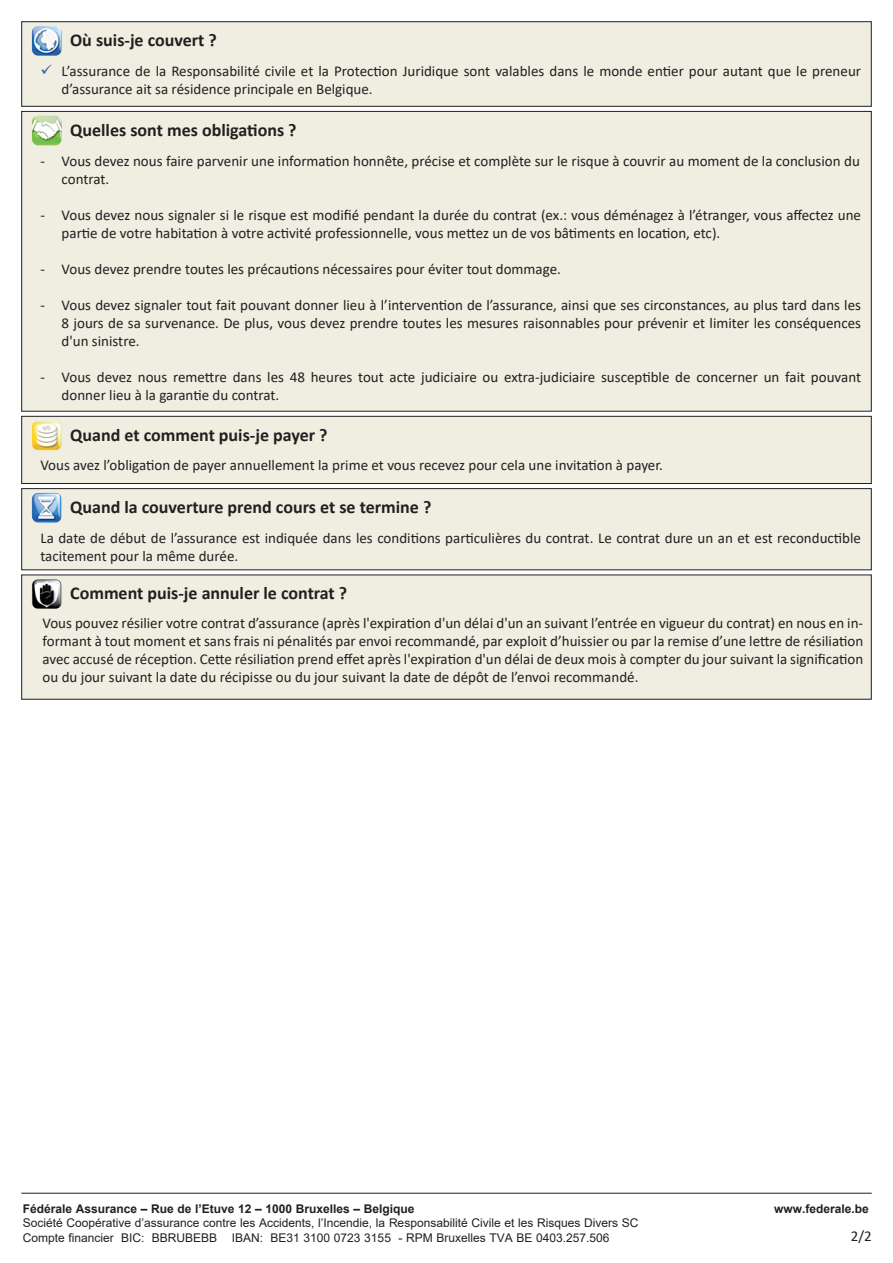
<style>
.page{position:relative;width:893px;height:1263px;background:#fff}
.page>*{position:absolute;margin:0;border:0;box-sizing:border-box;transform-origin:0 0}
.t1{font:700 18px "Calibri";color:#231f20}
.t2{font:15px/18px "Calibri";color:#231f20;text-align:justify}
.Normaal{font:12px "Arial";color:#231f20}
.Normaal-2{font:700 12px "Arial";color:#231f20}
.s1{color:#2960ad}
</style>
<div class="page">
<div style="left:22px;top:22px;width:849px;height:84px;background:#efeee1"></div>
<div style="left:21px;top:21px;width:851px;height:86px;border:1px solid #231f20"></div>
<img style="left:32px;top:26px;width:30px;height:30px">
<div style="left:21px;top:111px;width:851px;height:301px;background:#efeee1;border:1px solid #231f20"></div>
<img style="left:32px;top:116px;width:30px;height:29px">
<div style="left:21px;top:416px;width:851px;height:68px;background:#efeee1;border:1px solid #231f20"></div>
<div style="left:21px;top:488px;width:851px;height:82px;background:#efeee1;border:1px solid #231f20"></div>
<img style="left:32px;top:493px;width:30px;height:30px">
<div style="left:21px;top:574px;width:851px;height:126px;background:#efeee1;border:1px solid #231f20"></div>
<img style="left:32px;top:579px;width:30px;height:30px">
<hr style="left:21px;top:1193px;width:851px;height:1px;background:#231f20">
<img style="left:32px;top:421px;width:30px;height:29px">
<p class="t1" style="left:70px;top:28px;width:148px">Où suis-je couvert ?</p>
<p class="t2" style="left:40px;top:61px;width:822px"><span class="s1">✓</span> L’assurance de la Responsabilité civile et la Protection Juridique sont valables dans le monde entier pour autant que le preneur</p>
<p class="t2" style="left:62px;top:79px;width:313px">d’assurance ait sa résidence principale en Belgique.</p>
<p class="t1" style="left:70px;top:117px;width:228px">Quelles sont mes obligations ?</p>
<p class="t2" style="left:40px;top:151px;width:821px">- Vous devez nous faire parvenir une information honnête, précise et complète sur le risque à couvrir au moment de la conclusion du</p>
<p class="t2" style="left:62px;top:169px;width:49px">contrat.</p>
<p class="t2" style="left:40px;top:205px;width:822px">- Vous devez nous signaler si le risque est modifié pendant la durée du contrat (ex.: vous déménagez à l’étranger, vous affectez une</p>
<p class="t2" style="left:62px;top:223px;width:660px">partie de votre habitation à votre activité professionnelle, vous mettez un de vos bâtiments en location, etc).</p>
<p class="t2" style="left:40px;top:259px;width:522px">- Vous devez prendre toutes les précautions nécessaires pour éviter tout dommage.</p>
<p class="t2" style="left:40px;top:295px;width:822px">- Vous devez signaler tout fait pouvant donner lieu à l’intervention de l’assurance, ainsi que ses circonstances, au plus tard dans les</p>
<p class="t2" style="left:62px;top:313px;width:801px">8 jours de sa survenance. De plus, vous devez prendre toutes les mesures raisonnables pour prévenir et limiter les conséquences</p>
<p class="t2" style="left:62px;top:331px;width:79px">d'un sinistre.</p>
<p class="t2" style="left:40px;top:367px;width:822px">- Vous devez nous remettre dans les 48 heures tout acte judiciaire ou extra-judiciaire susceptible de concerner un fait pouvant</p>
<p class="t2" style="left:62px;top:385px;width:219px">donner lieu à la garantie du contrat.</p>
<p class="t1" style="left:70px;top:422px;width:259px">Quand et comment puis-je payer ?</p>
<p class="t2" style="left:40px;top:456px;width:624px">Vous avez l’obligation de payer annuellement la prime et vous recevez pour cela une invitation à payer.</p>
<p class="t1" style="left:70px;top:494px;width:363px">Quand la couverture prend cours et se termine ?</p>
<p class="t2" style="left:40px;top:528px;width:822px">La date de début de l’assurance est indiquée dans les conditions particulières du contrat. Le contrat dure un an et est reconductible</p>
<p class="t2" style="left:40px;top:546px;width:199px">tacitement pour la même durée.</p>
<p class="t1" style="left:70px;top:581px;width:279px">Comment puis-je annuler le contrat ?</p>
<p class="t2" style="left:43px;top:613px;width:822px">Vous pouvez résilier votre contrat d’assurance (après l'expiration d'un délai d'un an suivant l’entrée en vigueur du contrat) en nous en in&shy;formant à tout moment et sans frais ni pénalités par envoi recommandé, par exploit d’huissier ou par la remise d’une lettre de résiliation avec accusé de réception. Cette résiliation prend effet après l'expiration d'un délai de deux mois à compter du jour suivant la signification ou du jour suivant la date du récipisse ou du jour suivant la date de dépôt de l’envoi recommandé.</p>
<p class="Normaal-2" style="left:23px;top:1200px;width:393px">Fédérale Assurance – Rue de l’Etuve 12 – 1000 Bruxelles – Belgique</p>
<p class="Normaal-2" style="left:774px;top:1200px;width:96px">www.federale.be</p>
<p class="Normaal" style="left:23px;top:1215px;width:617px">Société Coopérative d’assurance contre les Accidents, l’Incendie, la Responsabilité Civile et les Risques Divers SC</p>
<p class="Normaal" style="left:23px;top:1229px;width:588px">Compte financier BIC: BBRUBEBB IBAN: BE31 3100 0723 3155 - RPM Bruxelles TVA BE 0403.257.506</p>
<p class="t2" style="left:851px;top:1226px;width:22px">2/2</p>
</div>
